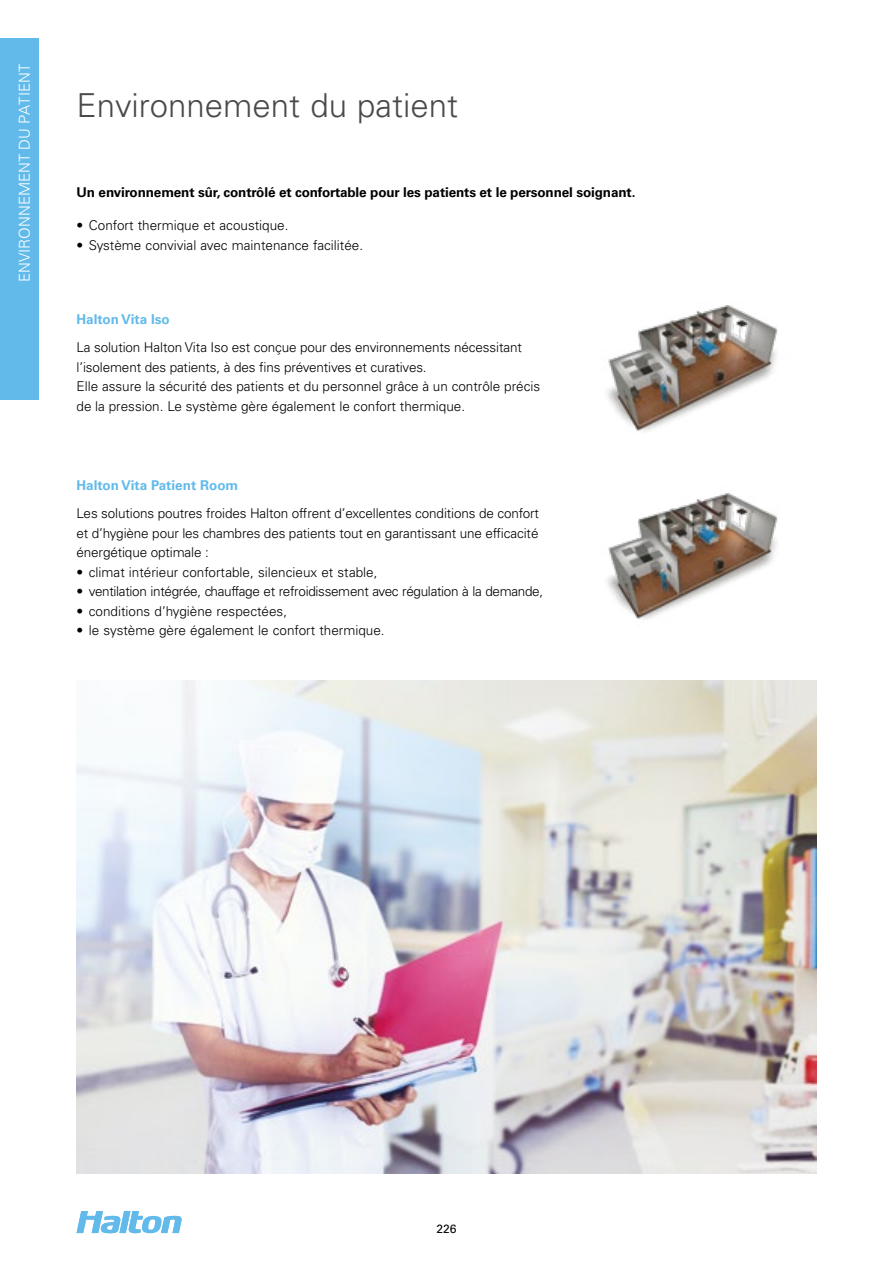
<style>
.page{position:relative;width:893px;height:1263px;background:#fff}
.page>*{position:absolute;margin:0;border:0;box-sizing:border-box;transform-origin:0 0}
.t1{font:300 33px "Univers LT Std";color:#4a4a49}
.t2{font:300 15px "Univers LT Std";color:#fff}
.t3{font:300 13.5px/19.5px "Univers LT Std";color:#000}
.t4{font:700 13.5px "Univers LT Std";letter-spacing:-.01em;color:#000}
.t5{font:300 13.5px "Univers LT Std";letter-spacing:-.025em;color:#000}
.t6{font:700 13.5px "Univers LT Std";color:#62baea}
.t7{font:12px "Univers LT Std";color:#000}
</style>
<div class="page">
<div style="left:0;top:38px;width:38px;height:362px;background:#62baea"></div>
<svg style="left:77px;top:1211px;width:105px;height:22px"></svg>
<img style="left:607px;top:305px;width:171px;height:127px">
<img style="left:607px;top:493px;width:171px;height:127px">
<img style="left:77px;top:680px;width:739px;height:494px">
<p class="t2" style="left:15px;top:282px;width:220px;rotate:-90deg">ENVIRONNEMENT DU PATIENT</p>
<h1 class="t1" style="left:77px;top:86px;width:383px">Environnement du patient</h1>
<p class="t4" style="left:77px;top:185px;width:560px">Un environnement sûr, contrôlé et confortable pour les patients et le personnel soignant.</p>
<p class="t3" style="left:77px;top:216px;width:213px">• Confort thermique et acoustique.</p>
<p class="t3" style="left:77px;top:235px;width:288px">• Système convivial avec maintenance facilitée.</p>
<p class="t6" style="left:77px;top:312px;width:95px">Halton Vita Iso</p>
<p class="t3" style="left:77px;top:338px;width:465px">La solution Halton Vita Iso est conçue pour des environnements nécessitant l’isolement des patients, à des fins préventives et curatives.<br>Elle assure la sécurité des patients et du personnel grâce à un contrôle précis de la pression. Le système gère également le confort thermique.</p>
<p class="t6" style="left:77px;top:478px;width:163px">Halton Vita Patient Room</p>
<p class="t3" style="left:77px;top:504px;width:464px;text-align:justify">Les solutions poutres froides Halton offrent d’excellentes conditions de confort et d’hygiène pour les chambres des patients tout en garantissant une efficacité énergétique optimale :</p>
<p class="t3" style="left:77px;top:562px;width:303px">• climat intérieur confortable, silencieux et stable,</p>
<p class="t5" style="left:77px;top:583px;width:468px">• ventilation intégrée, chauffage et refroidissement avec régulation à la demande,</p>
<p class="t3" style="left:77px;top:601px;width:212px">• conditions d’hygiène respectées,</p>
<p class="t3" style="left:77px;top:621px;width:310px">• le système gère également le confort thermique.</p>
<p class="t7" style="left:436px;top:1222px;width:22px">226</p>
</div>
